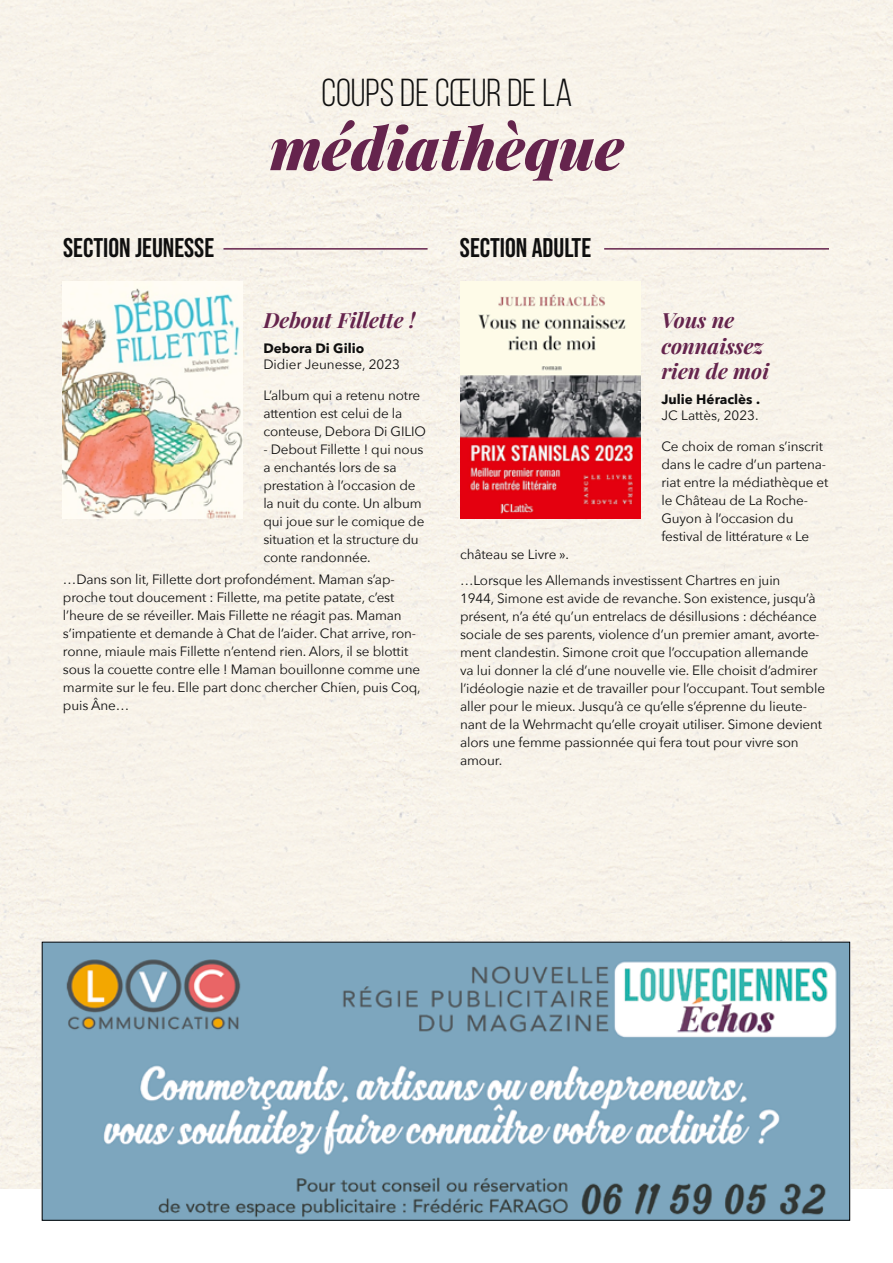
<style>
.page{position:relative;width:893px;height:1263px;background:#fff}
.page>*{position:absolute;margin:0;border:0;box-sizing:border-box;transform-origin:0 0}
.t1{font:italic 900 58.5px "Playfair Display";color:#65244d}
.t2{font:39px "Bebas Neue";color:#0f0f0f}
.t3{font:27px "Bebas Neue";color:#0f0f0f}
.t4{font:italic 700 21px/25.5px "Playfair Display";color:#65244d}
.t5{font:13.5px/18px "Avenir Next";letter-spacing:-.01em;color:#0f0f0f}
.t6{font:700 13.5px "Avenir Next LT Pro";color:#0f0f0f}
</style>
<div class="page">
<div style="left:1px;top:0;width:892px;height:1188px;background:#f7f3ea"></div>
<img style="left:460px;top:281px;width:180px;height:238px">
<img style="left:62px;top:281px;width:180px;height:238px">
<hr style="left:223px;top:248px;width:205px;height:2px;background:#65244d">
<hr style="left:604px;top:248px;width:225px;height:2px;background:#65244d">
<img style="left:44px;top:944px;width:804px;height:274px">
<h2 class="t2" style="left:322px;top:71px;width:252px">COUPS DE CŒUR DE LA</h2>
<h1 class="t1" style="left:270px;top:100px;width:355px">médiathèque</h1>
<h3 class="t3" style="left:63px;top:232px;width:152px">SECTION JEUNESSE</h3>
<h3 class="t3" style="left:460px;top:232px;width:133px">SECTION ADULTE</h3>
<h3 class="t4" style="left:263px;top:307px;width:154px">Debout Fillette !</h3>
<p class="t6" style="left:263px;top:340px;width:102px">Debora Di Gilio</p>
<p class="t5" style="left:263px;top:355px;width:138px">Didier Jeunesse, 2023</p>
<p class="t5" style="left:263px;top:385px;width:164px">L’album qui a retenu notre attention est celui de la conteuse, Debora Di GILIO</p>
<p class="t5" style="left:263px;top:439px;width:163px">- Debout Fillette ! qui nous a enchantés lors de sa prestation à l’occasion de la nuit du conte. Un album qui joue sur le comique de situation et la structure du conte randonnée.</p>
<p class="t5" style="left:63px;top:570px;width:359px">…Dans son lit, Fillette dort profondément. Maman s’ap&shy;proche tout doucement : Fillette, ma petite patate, c’est l’heure de se réveiller. Mais Fillette ne réagit pas. Maman s’impatiente et demande à Chat de l’aider. Chat arrive, ron&shy;ronne, miaule mais Fillette n’entend rien. Alors, il se blottit sous la couette contre elle ! Maman bouillonne comme une marmite sur le feu. Elle part donc chercher Chien, puis Coq, puis Âne…</p>
<h3 class="t4" style="left:661px;top:307px;width:109px">Vous ne connaissez rien de moi</h3>
<p class="t6" style="left:661px;top:391px;width:100px">Julie Héraclès .</p>
<p class="t5" style="left:661px;top:406px;width:99px">JC Lattès, 2023.</p>
<p class="t5" style="left:661px;top:436px;width:168px">Ce choix de roman s’inscrit dans le cadre d’un partena&shy;riat entre la médiathèque et le Château de La Roche-<br>Guyon à l’occasion du festival de littérature « Le</p>
<p class="t5" style="left:460px;top:540px;width:322px;line-height:26.5px">château se Livre ».<br>…Lorsque les Allemands investissent Chartres en juin</p>
<p class="t5" style="left:460px;top:589px;width:366px">1944, Simone est avide de revanche. Son existence, jusqu’à présent, n’a été qu’un entrelacs de désillusions : déchéance sociale de ses parents, violence d’un premier amant, avorte&shy;ment clandestin. Simone croit que l’occupation allemande va lui donner la clé d’une nouvelle vie. Elle choisit d’admirer l’idéologie nazie et de travailler pour l’occupant. Tout semble aller pour le mieux. Jusqu’à ce qu’elle s’éprenne du lieute&shy;nant de la Wehrmacht qu’elle croyait utiliser. Simone devient alors une femme passionnée qui fera tout pour vivre son amour.</p>
</div>
